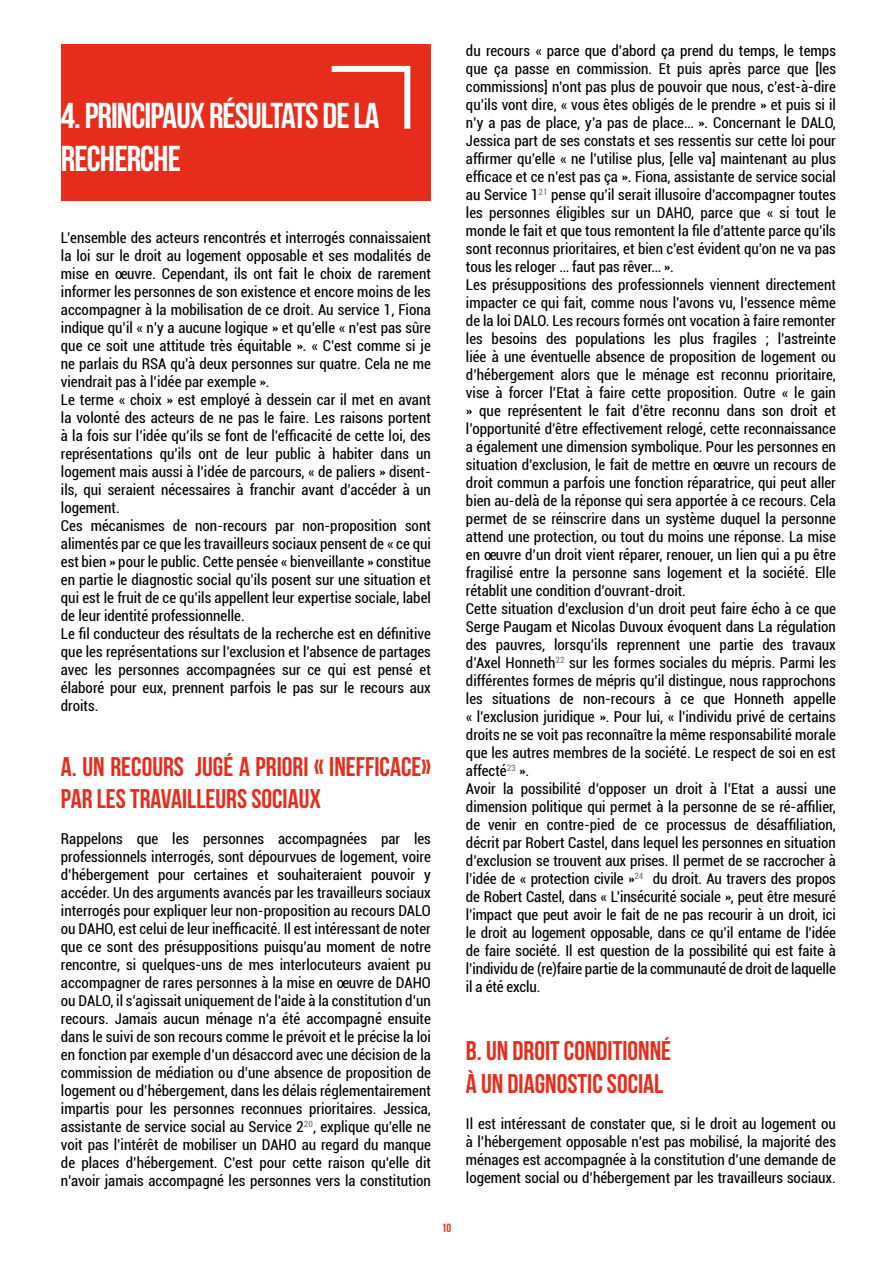
<style>
.page{position:relative;width:893px;height:1263px;background:#fff}
.page>*{position:absolute;margin:0;border:0;box-sizing:border-box;transform-origin:0 0}
.t1{font:36px/43.2px "Bebas Neue";letter-spacing:-.025em;color:#fff}
.t2{font:27px/32.4px "Bebas Neue";color:#e62d1b}
.t3{font:condensed 15px/18px "Roboto";color:#000}
.t4{font:12px "Bebas Neue";color:#e62d1b}
</style>
<div class="page">
<div style="left:61px;top:45px;width:370px;height:156px;background:#e62d1b"></div>
<svg style="left:331px;top:65px;width:80px;height:64px"></svg>
<h1 class="t1" style="left:61px;top:93px;width:320px">4. PRINCIPAUX RÉSULTATS DE LA<br>RECHERCHE</h1>
<p class="t3" style="left:61px;top:228px;width:371px">L’ensemble des acteurs rencontrés et interrogés connaissaient la loi sur le droit au logement opposable et ses modalités de mise en œuvre. Cependant, ils ont fait le choix de rarement informer les personnes de son existence et encore moins de les accompagner à la mobilisation de ce droit. Au service 1, Fiona indique qu’il « n’y a aucune logique » et qu’elle « n’est pas sûre que ce soit une attitude très équitable ». « C’est comme si je ne parlais du RSA qu’à deux personnes sur quatre. Cela ne me viendrait pas à l’idée par exemple ».<br>Le terme « choix » est employé à dessein car il met en avant la volonté des acteurs de ne pas le faire. Les raisons portent à la fois sur l’idée qu’ils se font de l’efficacité de cette loi, des représentations qu’ils ont de leur public à habiter dans un logement mais aussi à l’idée de parcours, « de paliers » disent&shy;ils, qui seraient nécessaires à franchir avant d’accéder à un logement.<br>Ces mécanismes de non-recours par non-proposition sont alimentés par ce que les travailleurs sociaux pensent de « ce qui est bien » pour le public. Cette pensée « bienveillante » constitue en partie le diagnostic social qu’ils posent sur une situation et qui est le fruit de ce qu’ils appellent leur expertise sociale, label de leur identité professionnelle.<br>Le fil conducteur des résultats de la recherche est en définitive que les représentations sur l’exclusion et l’absence de partages avec les personnes accompagnées sur ce qui est pensé et élaboré pour eux, prennent parfois le pas sur le recours aux droits.</p>
<h2 class="t2" style="left:61px;top:750px;width:371px">A. UN RECOURS JUGÉ A PRIORI « INEFFICACE»<br>PAR LES TRAVAILLEURS SOCIAUX</h2>
<p class="t3" style="left:61px;top:829px;width:371px;text-align:justify">Rappelons que les personnes accompagnées par les professionnels interrogés, sont dépourvues de logement, voire d’hébergement pour certaines et souhaiteraient pouvoir y accéder. Un des arguments avancés par les travailleurs sociaux interrogés pour expliquer leur non-proposition au recours DALO ou DAHO, est celui de leur inefficacité. Il est intéressant de noter que ce sont des présuppositions puisqu’au moment de notre rencontre, si quelques-uns de mes interlocuteurs avaient pu accompagner de rares personnes à la mise en œuvre de DAHO ou DALO, il s’agissait uniquement de l’aide à la constitution d’un recours. Jamais aucun ménage n’a été accompagné ensuite dans le suivi de son recours comme le prévoit et le précise la loi en fonction par exemple d’un désaccord avec une décision de la commission de médiation ou d’une absence de proposition de logement ou d’hébergement, dans les délais réglementairement impartis pour les personnes reconnues prioritaires. Jessica, assistante de service social au Service 2<sup>20</sup>, explique qu’elle ne voit pas l’intérêt de mobiliser un DAHO au regard du manque de places d’hébergement. C’est pour cette raison qu’elle dit n’avoir jamais accompagné les personnes vers la constitution</p>
<p class="t4" style="left:442px;top:1221px;width:11px">10</p>
<p class="t3" style="left:466px;top:41px;width:371px">du recours « parce que d’abord ça prend du temps, le temps que ça passe en commission. Et puis après parce que [les commissions] n’ont pas plus de pouvoir que nous, c’est-à-dire qu’ils vont dire, « vous êtes obligés de le prendre » et puis si il n’y a pas de place, y’a pas de place… ». Concernant le DALO, Jessica part de ses constats et ses ressentis sur cette loi pour affirmer qu’elle « ne l’utilise plus, [elle va] maintenant au plus efficace et ce n’est pas ça ». Fiona, assistante de service social au Service 1<sup>21</sup> pense qu’il serait illusoire d’accompagner toutes les personnes éligibles sur un DAHO, parce que « si tout le monde le fait et que tous remontent la file d’attente parce qu’ils sont reconnus prioritaires, et bien c’est évident qu’on ne va pas tous les reloger … faut pas rêver… ».<br>Les présuppositions des professionnels viennent directement impacter ce qui fait, comme nous l’avons vu, l’essence même de la loi DALO. Les recours formés ont vocation à faire remonter les besoins des populations les plus fragiles ; l’astreinte liée à une éventuelle absence de proposition de logement ou d’hébergement alors que le ménage est reconnu prioritaire, vise à forcer l’Etat à faire cette proposition. Outre « le gain » que représentent le fait d’être reconnu dans son droit et l’opportunité d’être effectivement relogé, cette reconnaissance a également une dimension symbolique. Pour les personnes en situation d’exclusion, le fait de mettre en œuvre un recours de droit commun a parfois une fonction réparatrice, qui peut aller bien au-delà de la réponse qui sera apportée à ce recours. Cela permet de se réinscrire dans un système duquel la personne attend une protection, ou tout du moins une réponse. La mise en œuvre d’un droit vient réparer, renouer, un lien qui a pu être fragilisé entre la personne sans logement et la société. Elle rétablit une condition d’ouvrant-droit.<br>Cette situation d’exclusion d’un droit peut faire écho à ce que Serge Paugam et Nicolas Duvoux évoquent dans La régulation des pauvres, lorsqu’ils reprennent une partie des travaux d’Axel Honneth<sup>22</sup> sur les formes sociales du mépris. Parmi les différentes formes de mépris qu’il distingue, nous rapprochons les situations de non-recours à ce que Honneth appelle « l’exclusion juridique ». Pour lui, « l’individu privé de certains droits ne se voit pas reconnaître la même responsabilité morale que les autres membres de la société. Le respect de soi en est affecté<sup>23</sup> ».<br>Avoir la possibilité d’opposer un droit à l’Etat a aussi une dimension politique qui permet à la personne de se ré-affilier, de venir en contre-pied de ce processus de désaffiliation, décrit par Robert Castel, dans lequel les personnes en situation d’exclusion se trouvent aux prises. Il permet de se raccrocher à l’idée de « protection civile »<sup>24</sup> du droit. Au travers des propos de Robert Castel, dans « L’insécurité sociale », peut être mesuré l’impact que peut avoir le fait de ne pas recourir à un droit, ici le droit au logement opposable, dans ce qu’il entame de l’idée de faire société. Il est question de la possibilité qui est faite à l’individu de (re)faire partie de la communauté de droit de laquelle il a été exclu.</p>
<h2 class="t2" style="left:466px;top:1034px;width:207px">B. UN DROIT CONDITIONNÉ<br>À UN DIAGNOSTIC SOCIAL</h2>
<p class="t3" style="left:466px;top:1114px;width:371px;text-align:justify">Il est intéressant de constater que, si le droit au logement ou à l’hébergement opposable n’est pas mobilisé, la majorité des ménages est accompagnée à la constitution d’une demande de logement social ou d’hébergement par les travailleurs sociaux.</p>
</div>
